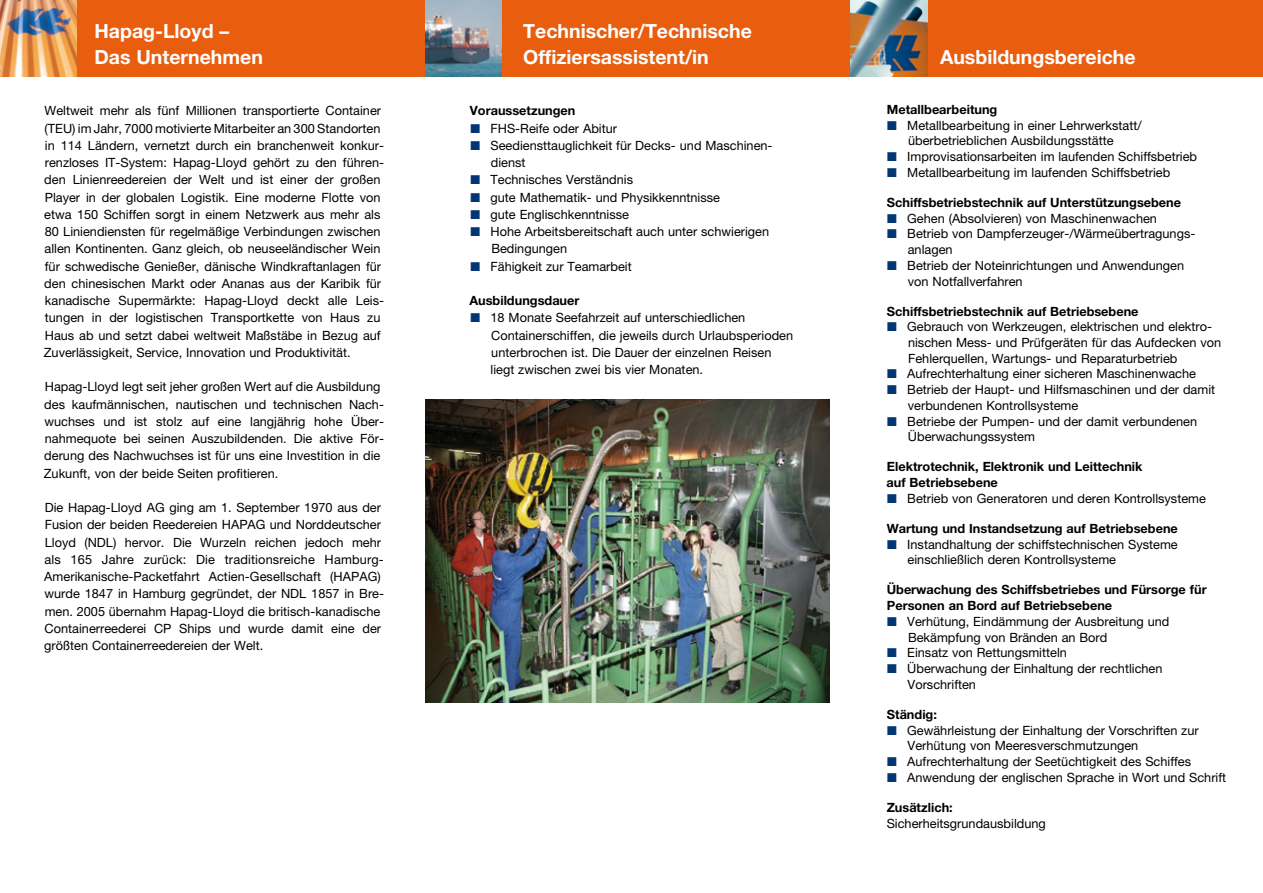
<style>
.page{position:relative;width:1263px;height:893px;background:#fff}
.page>*{position:absolute;margin:0;border:0;box-sizing:border-box;transform-origin:0 0}
.t1{font:700 19.5px/25.5px "Helvetica Neue LT";color:#fff}
.t2{font:12.75px/17.2px "Helvetica Neue LT";color:#000}
.t3{font:700 12.75px/15.8px "Helvetica Neue LT";color:#000}
.s1{color:#003674}
</style>
<div class="page">
<div style="left:0;top:0;width:1263px;height:77px;background:#e95d0f"></div>
<img style="left:425px;top:0;width:77px;height:77px">
<img style="left:0;top:0;width:77px;height:77px">
<img style="left:850px;top:0;width:77px;height:77px">
<img style="left:425px;top:399px;width:404px;height:303px">
<h1 class="t1" style="left:94px;top:18px;width:170px">Hapag-Lloyd –<br>Das Unternehmen</h1>
<p class="t2" style="left:44px;top:102px;width:342px">Weltweit mehr als fünf Millionen transportierte Container (TEU) im Jahr, 7000 motivierte Mitarbeiter an 300 Standorten in 114 Ländern, vernetzt durch ein branchenweit konkur&shy;renzloses IT-System: Hapag-Lloyd gehört zu den führen&shy;den Linienreedereien der Welt und ist einer der großen Player in der globalen Logistik. Eine moderne Flotte von etwa 150 Schiffen sorgt in einem Netzwerk aus mehr als 80 Liniendiensten für regelmäßige Verbindungen zwischen allen Kontinenten. Ganz gleich, ob neuseeländischer Wein für schwedische Genießer, dänische Windkraftanlagen für den chinesischen Markt oder Ananas aus der Karibik für kanadische Supermärkte: Hapag-Lloyd deckt alle Leis&shy;tungen in der logistischen Transportkette von Haus zu Haus ab und setzt dabei weltweit Maßstäbe in Bezug auf Zuverlässigkeit, Service, Innovation und Produktivität.</p>
<p class="t2" style="left:44px;top:378px;width:342px">Hapag-Lloyd legt seit jeher großen Wert auf die Ausbildung des kaufmännischen, nautischen und technischen Nach&shy;wuchses und ist stolz auf eine langjährig hohe Über&shy;nahmequote bei seinen Auszubildenden. Die aktive För&shy;derung des Nachwuchses ist für uns eine Investition in die Zukunft, von der beide Seiten profitieren.</p>
<p class="t2" style="left:44px;top:499px;width:341px">Die Hapag-Lloyd AG ging am 1. September 1970 aus der Fusion der beiden Reedereien HAPAG und Norddeutscher Lloyd (NDL) hervor. Die Wurzeln reichen jedoch mehr als 165 Jahre zurück: Die traditionsreiche Hamburg-Amerikanische-Packetfahrt Actien-Gesellschaft (HAPAG) wurde 1847 in Hamburg gegründet, der NDL 1857 in Bre&shy;men. 2005 übernahm Hapag-Lloyd die britisch-kanadische Containerreederei CP Ships und wurde damit eine der größten Containerreedereien der Welt.</p>
<h1 class="t1" style="left:523px;top:18px;width:230px">Technischer/Technische<br>Offiziersassistent/in</h1>
<p class="t3" style="left:470px;top:103px;width:107px">Voraussetzungen</p>
<p class="t2" style="left:470px;top:119px;width:148px"><span class="s1">■</span> FHS-Reife oder Abitur</p>
<p class="t2" style="left:491px;top:136px;width:283px;text-indent:-20px"><span class="s1">■</span> Seediensttauglichkeit für Decks- und Maschinen&shy;dienst</p>
<p class="t2" style="left:470px;top:171px;width:164px"><span class="s1">■</span> Technisches Verständnis</p>
<p class="t2" style="left:470px;top:188px;width:251px"><span class="s1">■</span> gute Mathematik- und Physikkenntnisse</p>
<p class="t2" style="left:470px;top:205px;width:160px"><span class="s1">■</span> gute Englischkenntnisse</p>
<p class="t2" style="left:491px;top:223px;width:279px;text-indent:-21px"><span class="s1">■</span> Hohe Arbeitsbereitschaft auch unter schwierigen<br>Bedingungen</p>
<p class="t2" style="left:470px;top:257px;width:163px"><span class="s1">■</span> Fähigkeit zur Teamarbeit</p>
<p class="t3" style="left:469px;top:292px;width:112px">Ausbildungsdauer</p>
<p class="t2" style="left:490px;top:309px;width:304px;text-indent:-20px"><span class="s1">■</span> 18 Monate Seefahrzeit auf unterschiedlichen Containerschiffen, die jeweils durch Urlaubsperioden unterbrochen ist. Die Dauer der einzelnen Reisen liegt zwischen zwei bis vier Monaten.</p>
<h1 class="t1" style="left:940px;top:43px;width:197px">Ausbildungsbereiche</h1>
<p class="t3" style="left:887px;top:101px;width:112px">Metallbearbeitung</p>
<p class="t2" style="left:887px;top:117px;width:256px;line-height:15.8px;text-align:center"><span class="s1">■</span> Metallbearbeitung in einer Lehrwerkstatt/ überbetrieblichen Ausbildungsstätte</p>
<p class="t2" style="left:887px;top:148px;width:311px"><span class="s1">■</span> Improvisationsarbeiten im laufenden Schiffsbetrieb</p>
<p class="t2" style="left:887px;top:163px;width:285px"><span class="s1">■</span> Metallbearbeitung im laufenden Schiffsbetrieb</p>
<p class="t3" style="left:887px;top:194px;width:296px">Schiffsbetriebstechnik auf Unterstützungsebene</p>
<p class="t2" style="left:887px;top:209px;width:271px"><span class="s1">■</span> Gehen (Absolvieren) von Maschinenwachen</p>
<p class="t2" style="left:908px;top:226px;width:289px;line-height:15.8px;text-indent:-21px"><span class="s1">■</span> - Betrieb von Dampferzeuger-/Wärmeübertragungs&shy;anlagen</p>
<p class="t2" style="left:908px;top:257px;width:278px;line-height:15.8px;text-indent:-21px"><span class="s1">■</span> Betrieb der Noteinrichtungen und Anwendungen von Notfallverfahren</p>
<p class="t3" style="left:887px;top:303px;width:253px">Schiffsbetriebstechnik auf Betriebsebene</p>
<p class="t2" style="left:908px;top:319px;width:315px;line-height:15.8px;text-indent:-21px"><span class="s1">■</span> Gebrauch von Werkzeugen, elektrischen und elektro&shy;nischen Mess- und Prüfgeräten für das Aufdecken von<br>Fehlerquellen, Wartungs- und Reparaturbetrieb</p>
<p class="t2" style="left:887px;top:365px;width:310px"><span class="s1">■</span> Aufrechterhaltung einer sicheren Maschinenwache</p>
<p class="t2" style="left:908px;top:382px;width:309px;line-height:15.8px;text-indent:-21px"><span class="s1">■</span> Betrieb der Haupt- und Hilfsmaschinen und der damit verbundenen Kontrollsysteme</p>
<p class="t2" style="left:908px;top:413px;width:291px;line-height:15.8px;text-indent:-21px"><span class="s1">■</span> Betriebe der Pumpen- und der damit verbundenen<br>Überwachungssystem</p>
<p class="t3" style="left:886px;top:459px;width:257px">Elektrotechnik, Elektronik und Leittechnik auf Betriebsebene</p>
<p class="t2" style="left:887px;top:490px;width:320px"><span class="s1">■</span> Betrieb von Generatoren und deren Kontrollsysteme</p>
<p class="t3" style="left:887px;top:520px;width:293px">Wartung und Instandsetzung auf Betriebsebene</p>
<p class="t2" style="left:907px;top:536px;width:272px;line-height:15.8px;text-indent:-20px"><span class="s1">■</span> Instandhaltung der schiffstechnischen Systeme einschließlich deren Kontrollsysteme</p>
<p class="t3" style="left:887px;top:582px;width:321px">Überwachung des Schiffsbetriebes und Fürsorge für<br>Personen an Bord auf Betriebsebene</p>
<p class="t2" style="left:908px;top:613px;width:263px;line-height:15.8px;text-indent:-21px"><span class="s1">■</span> Verhütung, Eindämmung der Ausbreitung und<br>Bekämpfung von Bränden an Bord</p>
<p class="t2" style="left:887px;top:644px;width:181px"><span class="s1">■</span> Einsatz von Rettungsmitteln</p>
<p class="t2" style="left:907px;top:661px;width:256px;line-height:15.8px;text-indent:-20px"><span class="s1">■</span> Überwachung der Einhaltung der rechtlichen<br>Vorschriften</p>
<p class="t3" style="left:887px;top:706px;width:52px">Ständig:</p>
<p class="t2" style="left:907px;top:722px;width:293px;line-height:15.8px;text-indent:-20px"><span class="s1">■</span> Gewährleistung der Einhaltung der Vorschriften zur<br>Verhütung von Meeresverschmutzungen</p>
<p class="t2" style="left:887px;top:753px;width:305px"><span class="s1">■</span> Aufrechterhaltung der Seetüchtigkeit des Schiffes</p>
<p class="t2" style="left:887px;top:769px;width:341px"><span class="s1">■</span> Anwendung der englischen Sprache in Wort und Schrift</p>
<p class="t3" style="left:887px;top:799px;width:68px">Zusätzlich:</p>
<p class="t2" style="left:887px;top:814px;width:161px">Sicherheitsgrundausbildung</p>
</div>
